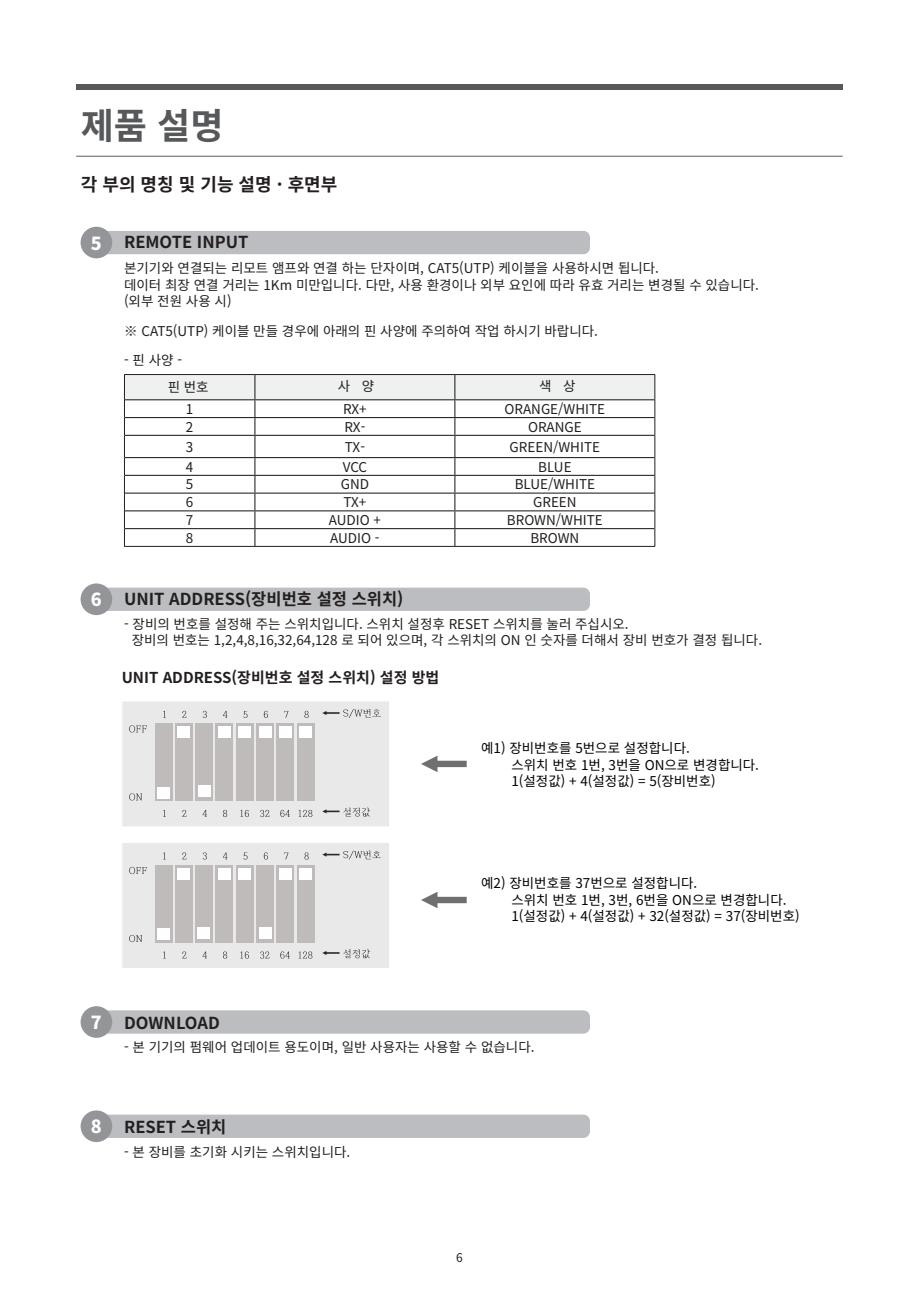
<style>
.page{position:relative;width:919px;height:1289px;background:#fff}
.page>*{position:absolute;margin:0;border:0;box-sizing:border-box;transform-origin:0 0}
.t1{font:700 36px "Noto Sans CJ Kkr";color:#57585a}
.t2{font:700 18px "Noto Sans CJ Kkr";color:#231f20}
.t3{font:900 18px "Noto Sans CJ Kkr";color:#fff}
.t4{font:700 16.5px "Noto Sans CJ Kkr";color:#231f20}
.t5{font:700 15px "Noto Sans CJ Kkr";color:#231f20}
.t6{font:13.5px/16.5px "Noto Sans CJ Kkr";color:#231f20}
.t7{font:13.5px/16.5px "Noto Sans CJ Kkr";color:#050000}
.t8{font:12px "Noto Sans CJ Kkr";color:#231f20}
.s1{font-weight:900;font-size:18px;color:#fff}
</style>
<div class="page">
<hr style="left:76px;top:156px;width:766px;height:1px;background:#5a5e5f">
<div style="left:76px;top:84px;width:766px;height:6px;background:#57585a"></div>
<div style="left:92px;top:587px;width:498px;height:24px;background:#bcbdc0;border-radius:7px"></div>
<div style="left:81px;top:583px;width:31px;height:32px;background:#939598;border-radius:50%"></div>
<div style="left:92px;top:1010px;width:498px;height:23px;background:#bcbdc0;border-radius:7px"></div>
<div style="left:81px;top:1006px;width:31px;height:31px;background:#939598;border-radius:50%"></div>
<div style="left:92px;top:1114px;width:498px;height:23px;background:#bcbdc0;border-radius:7px"></div>
<div style="left:81px;top:1110px;width:31px;height:32px;background:#939598;border-radius:50%"></div>
<div style="left:92px;top:231px;width:498px;height:23px;background:#bcbdc0;border-radius:7px"></div>
<div style="left:81px;top:227px;width:31px;height:31px;background:#939598;border-radius:50%"></div>
<hr style="left:124px;top:546px;width:131px;height:1px;background:#231f20">
<hr style="left:255px;top:546px;width:200px;height:1px;background:#231f20">
<hr style="left:455px;top:546px;width:200px;height:1px;background:#231f20">
<svg style="left:124px;top:374px;width:531px;height:172px"></svg>
<div style="left:122px;top:700px;width:268px;height:127px;background:#e9e9e9;border:1px solid #fff"></div>
<div style="left:154px;top:723px;width:18px;height:78px;background:#bfbbbb"></div>
<div style="left:157px;top:786px;width:13px;height:12px;background:#fff"></div>
<svg style="left:129px;top:793px;width:13px;height:7px"></svg>
<svg style="left:129px;top:725px;width:18px;height:7px"></svg>
<div style="left:174px;top:723px;width:18px;height:78px;background:#bfbbbb"></div>
<div style="left:177px;top:726px;width:13px;height:12px;background:#fff"></div>
<div style="left:195px;top:723px;width:18px;height:78px;background:#bfbbbb"></div>
<div style="left:215px;top:723px;width:18px;height:78px;background:#bfbbbb"></div>
<div style="left:236px;top:723px;width:17px;height:78px;background:#bfbbbb"></div>
<div style="left:256px;top:723px;width:18px;height:78px;background:#bfbbbb"></div>
<div style="left:276px;top:723px;width:18px;height:78px;background:#bfbbbb"></div>
<div style="left:297px;top:723px;width:18px;height:78px;background:#bfbbbb"></div>
<div style="left:198px;top:785px;width:12px;height:12px;background:#fff"></div>
<div style="left:218px;top:726px;width:13px;height:12px;background:#fff"></div>
<div style="left:238px;top:726px;width:13px;height:12px;background:#fff"></div>
<div style="left:258px;top:726px;width:13px;height:12px;background:#fff"></div>
<div style="left:279px;top:726px;width:13px;height:12px;background:#fff"></div>
<div style="left:299px;top:726px;width:13px;height:12px;background:#fff"></div>
<svg style="left:182px;top:710px;width:106px;height:8px"></svg>
<svg style="left:163px;top:809px;width:23px;height:8px"></svg>
<svg style="left:202px;top:809px;width:25px;height:8px"></svg>
<svg style="left:240px;top:809px;width:9px;height:8px"></svg>
<svg style="left:260px;top:809px;width:9px;height:8px"></svg>
<svg style="left:280px;top:809px;width:10px;height:8px"></svg>
<svg style="left:298px;top:809px;width:14px;height:8px"></svg>
<svg style="left:304px;top:710px;width:4px;height:8px"></svg>
<svg style="left:322px;top:807px;width:48px;height:9px"></svg>
<svg style="left:322px;top:709px;width:59px;height:8px"></svg>
<div style="left:122px;top:842px;width:268px;height:126px;background:#e9e9e9;border:1px solid #fff"></div>
<div style="left:154px;top:864px;width:18px;height:78px;background:#bfbbbb"></div>
<div style="left:157px;top:928px;width:13px;height:12px;background:#fff"></div>
<svg style="left:129px;top:934px;width:13px;height:8px"></svg>
<svg style="left:129px;top:866px;width:18px;height:8px"></svg>
<div style="left:174px;top:864px;width:18px;height:78px;background:#bfbbbb"></div>
<div style="left:177px;top:868px;width:13px;height:11px;background:#fff"></div>
<div style="left:195px;top:864px;width:18px;height:78px;background:#bfbbbb"></div>
<div style="left:215px;top:864px;width:18px;height:78px;background:#bfbbbb"></div>
<div style="left:236px;top:864px;width:17px;height:78px;background:#bfbbbb"></div>
<div style="left:256px;top:864px;width:18px;height:78px;background:#bfbbbb"></div>
<div style="left:276px;top:864px;width:18px;height:78px;background:#bfbbbb"></div>
<div style="left:297px;top:864px;width:18px;height:78px;background:#bfbbbb"></div>
<div style="left:197px;top:927px;width:13px;height:11px;background:#fff"></div>
<div style="left:218px;top:868px;width:13px;height:11px;background:#fff"></div>
<div style="left:238px;top:868px;width:13px;height:11px;background:#fff"></div>
<div style="left:258px;top:927px;width:13px;height:12px;background:#fff"></div>
<div style="left:279px;top:868px;width:13px;height:11px;background:#fff"></div>
<div style="left:299px;top:868px;width:13px;height:11px;background:#fff"></div>
<svg style="left:182px;top:852px;width:106px;height:7px"></svg>
<svg style="left:163px;top:951px;width:23px;height:7px"></svg>
<svg style="left:202px;top:951px;width:25px;height:7px"></svg>
<svg style="left:240px;top:951px;width:9px;height:7px"></svg>
<svg style="left:260px;top:951px;width:9px;height:7px"></svg>
<svg style="left:280px;top:951px;width:10px;height:7px"></svg>
<svg style="left:298px;top:951px;width:14px;height:7px"></svg>
<svg style="left:304px;top:852px;width:4px;height:7px"></svg>
<svg style="left:322px;top:949px;width:48px;height:9px"></svg>
<svg style="left:322px;top:850px;width:59px;height:9px"></svg>
<svg style="left:421px;top:755px;width:45px;height:17px"></svg>
<svg style="left:421px;top:892px;width:45px;height:16px"></svg>
<h1 class="t1" style="left:81px;top:105px;width:144px">제품 설명</h1>
<h2 class="t2" style="left:81px;top:174px;width:258px">각 부의 명칭 및 기능 설명 · 후면부</h2>
<p class="t4" style="left:91px;top:233px;width:159px"><span class="s1">5</span> REMOTE INPUT</p>
<p class="t6" style="left:124px;top:260px;width:636px">본기기와 연결되는 리모트 앰프와 연결 하는 단자이며, CAT5(UTP) 케이블을 사용하시면 됩니다.<br>데이터 최장 연결 거리는 1Km 미만입니다. 다만, 사용 환경이나 외부 요인에 따라 유효 거리는 변경될 수 있습니다. (외부 전원 사용 시)</p>
<p class="t6" style="left:124px;top:323px;width:475px">※ CAT5(UTP) 케이블 만들 경우에 아래의 핀 사양에 주의하여 작업 하시기 바랍니다.</p>
<p class="t6" style="left:124px;top:352px;width:59px">- 핀 사양 -</p>
<p class="t6" style="left:186px;top:401px;width:9px">1</p>
<p class="t6" style="left:343px;top:401px;width:25px">RX+</p>
<p class="t6" style="left:504px;top:401px;width:102px">ORANGE/WHITE</p>
<p class="t6" style="left:186px;top:418px;width:9px">2</p>
<p class="t6" style="left:344px;top:418px;width:22px">RX-</p>
<p class="t6" style="left:528px;top:418px;width:55px">ORANGE</p>
<p class="t6" style="left:186px;top:438px;width:9px">3</p>
<p class="t6" style="left:345px;top:438px;width:22px">TX-</p>
<p class="t6" style="left:509px;top:438px;width:92px">GREEN/WHITE</p>
<p class="t6" style="left:186px;top:458px;width:9px">4</p>
<p class="t6" style="left:343px;top:458px;width:26px">VCC</p>
<p class="t6" style="left:538px;top:458px;width:35px">BLUE</p>
<p class="t6" style="left:186px;top:476px;width:9px">5</p>
<p class="t6" style="left:341px;top:476px;width:30px">GND</p>
<p class="t6" style="left:514px;top:476px;width:82px">BLUE/WHITE</p>
<p class="t6" style="left:186px;top:494px;width:9px">6</p>
<p class="t6" style="left:343px;top:494px;width:25px">TX+</p>
<p class="t6" style="left:533px;top:494px;width:45px">GREEN</p>
<p class="t6" style="left:186px;top:512px;width:9px">7</p>
<p class="t6" style="left:329px;top:512px;width:54px">AUDIO +</p>
<p class="t6" style="left:507px;top:512px;width:97px">BROWN/WHITE</p>
<p class="t6" style="left:186px;top:529px;width:9px">8</p>
<p class="t6" style="left:330px;top:529px;width:51px">AUDIO -</p>
<p class="t6" style="left:530px;top:529px;width:50px">BROWN</p>
<p class="t6" style="left:168px;top:379px;width:43px">핀 번호</p>
<p class="t6" style="left:338px;top:378px;width:38px">사 양</p>
<p class="t6" style="left:539px;top:378px;width:38px">색 상</p>
<h2 class="t3" style="left:91px;top:589px;width:12px">6</h2>
<p class="t4" style="left:124px;top:589px;width:281px">UNIT ADDRESS(장비번호 설정 스위치)</p>
<p class="t6" style="left:132px;top:616px;width:632px;text-indent:-8px">- 장비의 번호를 설정해 주는 스위치입니다. 스위치 설정후 RESET 스위치를 눌러 주십시오.<br>장비의 번호는 1,2,4,8,16,32,64,128 로 되어 있으며, 각 스위치의 ON 인 숫자를 더해서 장비 번호가 결정 됩니다.</p>
<p class="t5" style="left:122px;top:669px;width:319px">UNIT ADDRESS(장비번호 설정 스위치) 설정 방법</p>
<p class="t7" style="left:511px;top:740px;width:249px;text-indent:-30px">예1) 장비번호를 5번으로 설정합니다.<br>스위치 번호 1번, 3번을 ON으로 변경합니다.<br>1(설정값) + 4(설정값) = 5(장비번호)</p>
<p class="t7" style="left:511px;top:875px;width:290px;text-indent:-30px">예2) 장비번호를 37번으로 설정합니다.<br>스위치 번호 1번, 3번, 6번을 ON으로 변경합니다.<br>1(설정값) + 4(설정값) + 32(설정값) = 37(장비번호)</p>
<h2 class="t3" style="left:91px;top:1012px;width:12px">7</h2>
<p class="t4" style="left:124px;top:1013px;width:97px">DOWNLOAD</p>
<p class="t6" style="left:124px;top:1039px;width:412px">- 본 기기의 펌웨어 업데이트 용도이며, 일반 사용자는 사용할 수 없습니다.</p>
<h2 class="t3" style="left:91px;top:1116px;width:12px">8</h2>
<p class="t4" style="left:124px;top:1117px;width:104px">RESET 스위치</p>
<p class="t6" style="left:124px;top:1143px;width:228px">- 본 장비를 초기화 시키는 스위치입니다.</p>
<p class="t8" style="left:456px;top:1250px;width:8px">6</p>
</div>
